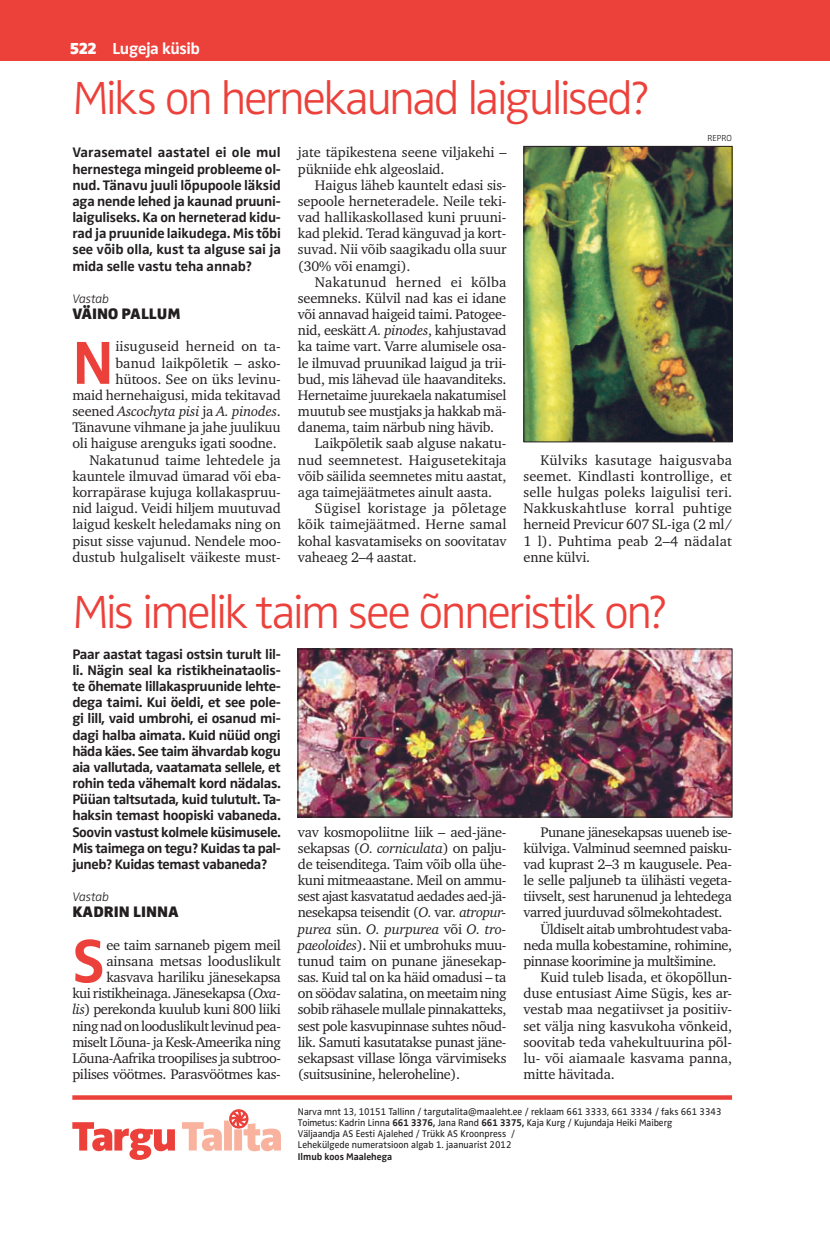
<style>
.page{position:relative;width:830px;height:1234px;background:#fff}
.page>*{position:absolute;margin:0;border:0;box-sizing:border-box;transform-origin:0 0}
.t1{font:700 62.7px "Zwo Pro";color:#ec413b}
.t2{font:300 48px "Zwo Pro";letter-spacing:-.055em;color:#ec413b}
.t3{font:700 16.5px "Zwo Pro";letter-spacing:-.025em;color:#fff}
.t4{font:900 15.75px "Zwo Pro";color:#231f20}
.t5{font:14.25px/16.2px "Charter ITC";letter-spacing:-.01em;color:#231f20;text-align:justify}
.t6{font:700 14.25px/16.2px "Zwo Pro";letter-spacing:-.02em;color:#231f20;text-align:justify}
.t7{font:14.25px/16.2px "Charter ITC";letter-spacing:-.03em;color:#231f20;text-align:right}
.t8{font:14.25px "Charter ITC";letter-spacing:.015em;color:#231f20}
.t9{font:italic 300 12.75px "Zwo Pro";letter-spacing:-.01em;color:#231f20}
.t10{font:10.05px/11.2px "Zwo Pro";color:#231f20;scale:.95 1}
.t11{font:700 10.05px "Zwo Pro";color:#231f20;scale:.95 1}
.t12{font:300 9px "Zwo Pro";color:#231f20}
.s1{font-weight:900}
.s2{font-style:italic}
.s3{font-weight:700}
</style>
<div class="page">
<div style="left:0;top:0;width:829px;height:60px;background:#ec413b"></div>
<hr style="left:829px;top:0;width:1px;height:60px;background:#ec413b">
<svg style="left:72px;top:1122px;width:103px;height:37px"></svg>
<svg style="left:182px;top:1109px;width:99px;height:41px"></svg>
<svg style="left:72px;top:1095px;width:659px;height:4px;background:#ed4e48"></svg>
<img style="left:525px;top:148px;width:205px;height:292px">
<div style="left:523px;top:146px;width:209px;height:296px;border:1px solid #231f20"></div>
<img style="left:299px;top:650px;width:431px;height:165px">
<div style="left:297px;top:648px;width:435px;height:169px;border:1px solid #231f20"></div>
<p class="t3" style="left:70px;top:39px;width:132px"><span class="s1">522</span> Lugeja küsib</p>
<h2 class="t2" style="left:72px;top:70px;width:579px">Miks on hernekaunad laigulised?</h2>
<p class="t12" style="left:707px;top:133px;width:26px">REPRO</p>
<p class="t6" style="left:72px;top:145px;width:210px">Varasematel aastatel ei ole mul hernestega mingeid probleeme ol&shy;nud. Tänavu juuli lõpupoole läksid aga nende lehed ja kaunad pruuni&shy;laiguliseks. Ka on herneterad kidu&shy;rad ja pruunide laikudega. Mis tõbi see võib olla, kust ta alguse sai ja mida selle vastu teha annab?</p>
<p class="t9" style="left:72px;top:291px;width:38px">Vastab</p>
<p class="t4" style="left:72px;top:304px;width:110px">VÄINO PALLUM</p>
<h1 class="t1" style="left:72px;top:326px;width:43px">N</h1>
<p class="t5" style="left:72px;top:338px;width:210px;text-align:right">iisuguseid herneid on ta&shy;banud laikpõletik – asko&shy;hütoos. See on üks levinu-<br>maid hernehaigusi, mida tekitavad seened <span class="s2">Ascochyta pisi</span> ja <span class="s2">A. pinodes</span>.<br>Tänavune vihmane ja jahe juulikuu oli haiguse arenguks igati soodne.<br>Nakatunud taime lehtedele ja kauntele ilmuvad ümarad või eba&shy;korrapärase kujuga kollakaspruu&shy;nid laigud. Veidi hiljem muutuvad laigud keskelt heledamaks ning on pisut sisse vajunud. Nendele moo&shy;dustub hulgaliselt väikeste must-</p>
<p class="t5" style="left:298px;top:144px;width:210px">jate täpikestena seene viljakehi – pükniide ehk algeoslaid.</p>
<p class="t5" style="left:298px;top:177px;width:210px;text-indent:17px">Haigus läheb kauntelt edasi sis&shy;sepoole herneteradele. Neile teki&shy;vad hallikaskollased kuni pruuni&shy;kad plekid. Terad känguvad ja kort&shy;suvad. Nii võib saagikadu olla suur (30% või enamgi).</p>
<p class="t8" style="left:315px;top:273px;width:193px">Nakatunud herned ei kõlba</p>
<p class="t5" style="left:298px;top:290px;width:210px">seemneks. Külvil nad kas ei idane</p>
<p class="t5" style="left:298px;top:306px;width:210px">või annavad haigeid taimi. Patogee-</p>
<p class="t5" style="left:298px;top:322px;width:210px">nid, eeskätt <span class="s2">A. pinodes</span>, kahjustavad</p>
<p class="t5" style="left:298px;top:338px;width:210px">ka taime vart. Varre alumisele osa-</p>
<p class="t5" style="left:298px;top:354px;width:210px">le ilmuvad pruunikad laigud ja trii-</p>
<p class="t5" style="left:298px;top:371px;width:210px">bud, mis lähevad üle haavanditeks.</p>
<p class="t5" style="left:298px;top:387px;width:210px">Hernetaime juurekaela nakatumisel</p>
<p class="t5" style="left:298px;top:403px;width:210px">muutub see mustjaks ja hakkab mä-</p>
<p class="t5" style="left:298px;top:419px;width:198px">danema, taim närbub ning hävib.</p>
<p class="t5" style="left:315px;top:435px;width:193px">Laikpõletik saab alguse nakatu-</p>
<p class="t5" style="left:298px;top:451px;width:210px">nud seemnetest. Haigusetekitaja</p>
<p class="t5" style="left:298px;top:467px;width:210px">võib säilida seemnetes mitu aastat,</p>
<p class="t5" style="left:298px;top:484px;width:195px">aga taimejäätmetes ainult aasta.</p>
<p class="t8" style="left:315px;top:499px;width:193px">Sügisel koristage ja põletage</p>
<p class="t5" style="left:298px;top:516px;width:210px">kõik taimejäätmed. Herne samal</p>
<p class="t5" style="left:298px;top:532px;width:210px">kohal kasvatamiseks on soovitatav</p>
<p class="t5" style="left:298px;top:548px;width:120px">vaheaeg 2–4 aastat.</p>
<p class="t5" style="left:523px;top:451px;width:210px;text-indent:17px">Külviks kasutage haigusvaba seemet. Kindlasti kontrollige, et selle hulgas poleks laigulisi teri.<br>Nakkuskahtluse korral puhtige herneid Previcur 607 SL-iga (2 ml/ 1 l). Puhtima peab 2–4 nädalat enne külvi.</p>
<h2 class="t2" style="left:72px;top:584px;width:597px">Mis imelik taim see õnneristik on?</h2>
<p class="t6" style="left:72px;top:646px;width:210px">Paar aastat tagasi ostsin turult lil&shy;li. Nägin seal ka ristikheinataolis&shy;te õhemate lillakaspruunide lehte&shy;dega taimi. Kui öeldi, et see pole&shy;gi lill, vaid umbrohi, ei osanud mi&shy;dagi halba aimata. Kuid nüüd ongi häda käes. See taim ähvardab kogu aia vallutada, vaatamata sellele, et rohin teda vähemalt kord nädalas.<br>Püüan taltsutada, kuid tulutult. Ta&shy;haksin temast hoopiski vabaneda.<br>Soovin vastust kolmele küsimusele.<br>Mis taimega on tegu? Kuidas ta pal&shy;juneb? Kuidas temast vabaneda?</p>
<p class="t9" style="left:72px;top:889px;width:38px">Vastab</p>
<p class="t4" style="left:72px;top:902px;width:108px">KADRIN LINNA</p>
<h1 class="t1" style="left:72px;top:924px;width:34px">S</h1>
<p class="t7" style="left:72px;top:936px;width:210px">ee taim sarnaneb pigem meil ainsana metsas looduslikult kasvava hariliku jänesekapsa<br>kui ristikheinaga. Jänesekapsa (<span class="s2">Oxa&shy;lis</span>) perekonda kuulub kuni 800 liiki ning nad on looduslikult levinud pea&shy;miselt Lõuna- ja Kesk-Ameerika ning Lõuna-Aafrika troopilises ja subtroo&shy;pilises vöötmes. Parasvöötmes kas-</p>
<p class="t5" style="left:298px;top:823px;width:210px">vav kosmopoliitne liik – aed-jäne&shy;sekapsas (<span class="s2">O. corniculata</span>) on palju&shy;de teisenditega. Taim võib olla ühe&shy;kuni mitmeaastane. Meil on ammu&shy;sest ajast kasvatatud aedades aed-jä&shy;nesekapsa teisendit (<span class="s2">O.</span> var<span class="s2">. atropur&shy;purea</span> sün. <span class="s2">O. purpurea</span> või <span class="s2">O. tro&shy;paeoloides</span>). Nii et umbrohuks muu&shy;tunud taim on punane jänesekap&shy;sas. Kuid tal on ka häid omadusi – ta on söödav salatina, on meetaim ning sobib rähasele mullale pinnakatteks, sest pole kasvupinnase suhtes nõud&shy;lik. Samuti kasutatakse punast jäne&shy;sekapsast villase lõnga värvimiseks (suitsusinine, heleroheline).</p>
<p class="t7" style="left:540px;top:823px;width:193px">Punane jänesekapsas uueneb ise-</p>
<p class="t7" style="left:523px;top:839px;width:210px">külviga. Valminud seemned paisku-</p>
<p class="t5" style="left:523px;top:855px;width:210px">vad kuprast 2–3 m kaugusele. Pea-</p>
<p class="t5" style="left:523px;top:871px;width:210px">le selle paljuneb ta ülihästi vegeta-</p>
<p class="t7" style="left:523px;top:888px;width:210px">tiivselt, sest harunenud ja lehtedega</p>
<p class="t7" style="left:523px;top:904px;width:200px">varred juurduvad sõlmekohtadest.</p>
<p class="t7" style="left:540px;top:920px;width:193px">Üldiselt aitab umbrohtudest vaba-</p>
<p class="t7" style="left:523px;top:936px;width:210px">neda mulla kobestamine, rohimine,</p>
<p class="t7" style="left:523px;top:952px;width:194px">pinnase koorimine ja multšimine.</p>
<p class="t5" style="left:540px;top:968px;width:193px">Kuid tuleb lisada, et ökopõllun-</p>
<p class="t5" style="left:523px;top:985px;width:210px">duse entusiast Aime Sügis, kes ar-</p>
<p class="t5" style="left:523px;top:1001px;width:210px">vestab maa negatiivset ja positiiv-</p>
<p class="t5" style="left:523px;top:1017px;width:210px">set välja ning kasvukoha võnkeid,</p>
<p class="t5" style="left:523px;top:1033px;width:210px">soovitab teda vahekultuurina põl-</p>
<p class="t5" style="left:523px;top:1049px;width:210px">lu- või aiamaale kasvama panna,</p>
<p class="t5" style="left:523px;top:1065px;width:93px">mitte hävitada.</p>
<p class="t10" style="left:298px;top:1105px;width:447px">Narva mnt 13, 10151 Tallinn / targutalita@maaleht.ee / reklaam 661 3333, 661 3334 / faks 661 3343<br>Toimetus: Kadrin Linna <span class="s3">661 3376,</span> Jana Rand <span class="s3">661 3375,</span> Kaja Kurg / Kujundaja Heiki Maiberg<br>Väl-jaand-ja AS Eesti Ajalehed / Trükk AS Kroonpress /<br>Lehekülgede numeratsioon algab 1. jaanuarist 2012</p>
<p class="t11" style="left:298px;top:1149px;width:101px">Ilmub koos Maalehega</p>
</div>
